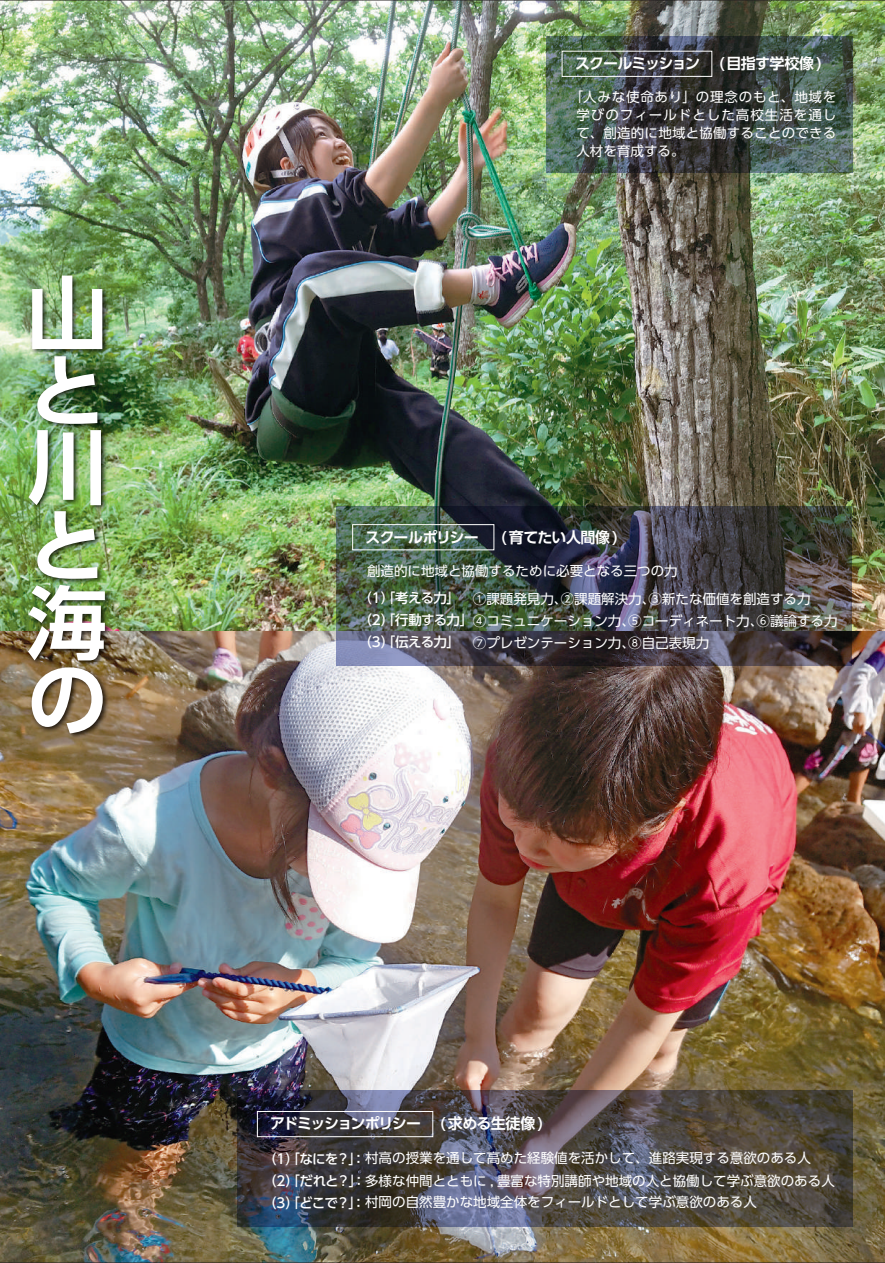
<style>
.page{position:relative;width:885px;height:1263px;background:#fff}
.page>*{position:absolute;margin:0;border:0;box-sizing:border-box;transform-origin:0 0}
.t1{font:700 80.1px/77.2px "UD Shin Go Pro De";color:#fff;text-align:justify}
.t2{font:700 15px "UD Shin Go Pro De";letter-spacing:-.06em;color:#fff}
.t3{font:700 15px "UD Shin Go Pro De";letter-spacing:-.1em;color:#fff}
.t4{font:700 15px "UD Shin Go Pro De";letter-spacing:-.085em;color:#fff}
.t5{font:700 15px "UD Shin Go Pro De";letter-spacing:-.035em;color:#fff}
.t6{font:13.5px/18px "UD Shin Go Pro";color:#fff}
.t7{font:500 13.5px "UD Shin Go Pro";letter-spacing:-.055em;color:#fff}
.s1{font-weight:500}
</style>
<div class="page">
<img style="left:0;top:0;width:884px;height:1263px">
<h1 class="t1" style="left:27px;top:272px;width:79px">山と川と海の</h1>
<p class="t4" style="left:575px;top:51px;width:126px">スクールミッション</p>
<p class="t2" style="left:719px;top:51px;width:104px">(目指す学校像)</p>
<p class="t6" style="left:576px;top:88px;width:261px;text-align:justify;text-indent:-7px">「人みな使命あり」の理念のもと、地域を学びのフィールドとした高校生活を通して、創造的に地域と協働することのできる人材を育成する。</p>
<p class="t2" style="left:365px;top:525px;width:115px">スクールポリシー</p>
<p class="t5" style="left:501px;top:525px;width:118px">( 育てたい人間像 )</p>
<p class="t6" style="left:473px;top:557px;width:339px;line-height:27.6px;text-indent:-106px">創造的に地域と協働するために必要となる三つの力<br>①課題発見力、②課題解決力、③新たな価値を創造する力</p>
<p class="t6" style="left:473px;top:609px;width:366px;line-height:21.8px;text-indent:-114px"><span class="s1">（2）「行動する力」</span>④コミュニケーション力、⑤コーディネート力、⑥議論する力<br>⑦プレゼンテーション力、⑧自己表現力</p>
<p class="t7" style="left:358px;top:587px;width:103px">（1）「考える力」</p>
<p class="t7" style="left:358px;top:631px;width:103px">（3）「伝える力」</p>
<p class="t3" style="left:270px;top:1111px;width:152px">アドミッションポリシー</p>
<p class="t2" style="left:440px;top:1111px;width:105px">(求める生徒像)</p>
<p class="t6" style="left:263px;top:1147px;width:573px;line-height:22px"><span class="s1">（1）「なにを？」：</span>村高の授業を通して高めた経験値を活かして、進路実現する意欲のある人<span class="s1">（2）「だれと？」：</span>多様な仲間とともに , 豊富な特別講師や地域の人と協働して学ぶ意欲のある人<span class="s1">（3）「どこで？」：</span>村岡の自然豊かな地域全体をフィールドとして学ぶ意欲のある人</p>
</div>
